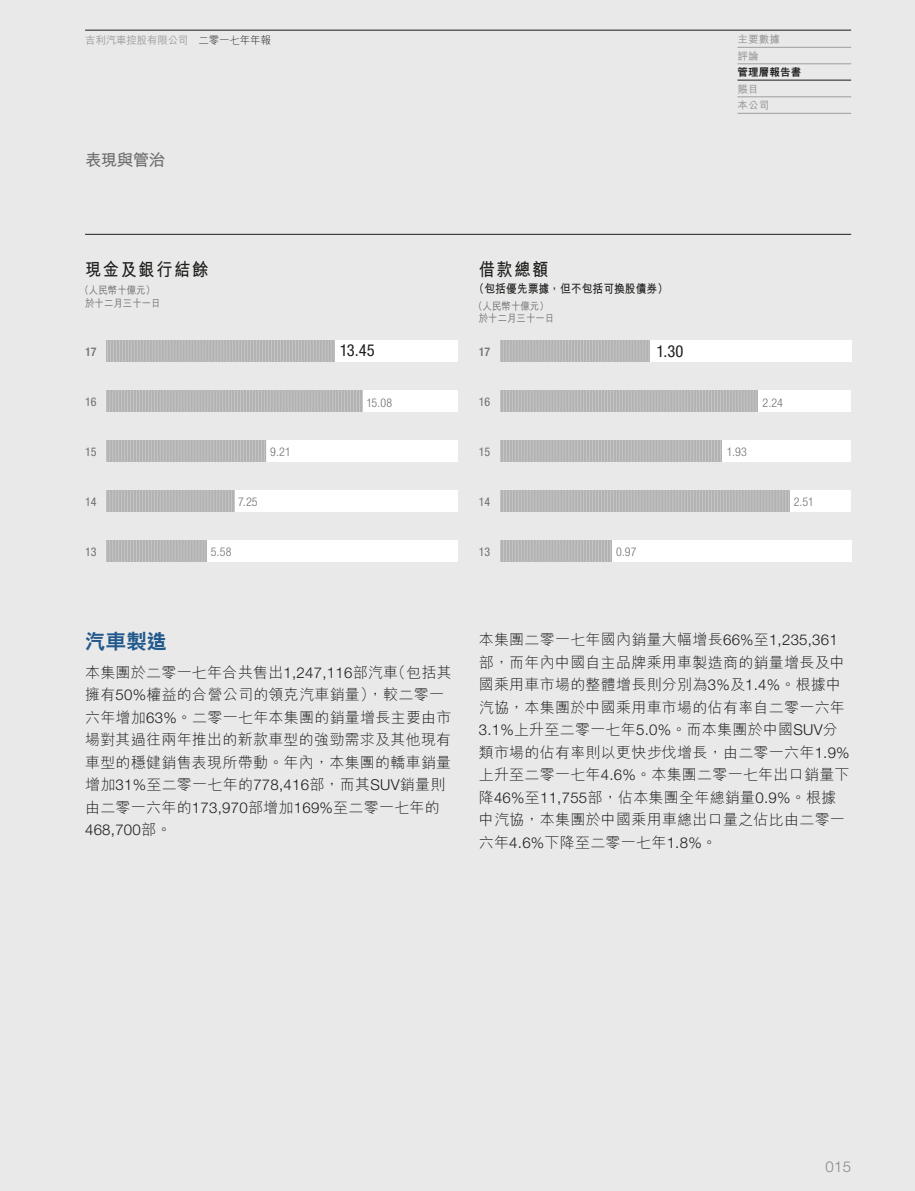
<style>
.page{position:relative;width:915px;height:1191px;background:#fff}
.page>*{position:absolute;margin:0;border:0;box-sizing:border-box;transform-origin:0 0}
.t1{font:800 20.25px "C Hei 2 HK";color:#22598c}
.t2{font:700 18px "M Hei HK";letter-spacing:.1em;color:#1d1d1b;scale:.9 1}
.t3{font:condensed 16.5px "Helvetica Neue LT Std";color:#1d1d1b}
.t4{font:700 16.5px "M Hei HK";letter-spacing:-.035em;color:#6f6f6f}
.t5{font:300 15px/22.5px "M Hei HK";letter-spacing:.015em;color:#1c1c1b}
.t6{font:300 15px "Helvetica Neue LT Std";letter-spacing:.015em;color:#1c1c1b}
.t7{font:300 15px "Helvetica Neue LT Std";color:#878787}
.t8{font:300 condensed 12px "Helvetica Neue LT Std";letter-spacing:.01em;color:#706f6f}
.t9{font:700 12px "M Hei HK";color:#1d1d1b;scale:.9 1}
.t10{font:condensed 12px "Helvetica Neue LT Std";color:#706f6f}
.t11{font:500 condensed 12px "Helvetica Neue LT Std";color:#706f6f}
.t12{font:500 10.5px/12.6px "M Hei HK";color:#706f6f;text-align:center;scale:.9 1}
.t13{font:500 10.5px "M Hei HK";letter-spacing:-.02em;color:#9d9d9c}
.t14{font:700 10.5px/16.5px "M Hei HK";letter-spacing:.015em;color:#9d9d9c}
.t15{font:800 10.5px "M Hei HK";letter-spacing:.015em;color:#1c1c1b}
.s1{font-weight:300;color:#1c1c1b}
.s2{font-family:"Helvetica Neue LT Std"}
.s3{font-family:"M Hei HK"}
</style>
<div class="page">
<div style="left:0;top:0;width:914px;height:1191px;background:#e9e9e9"></div>
<hr style="left:85px;top:30px;width:765px;height:1px;background:#1c1c1b">
<hr style="left:85px;top:234px;width:765px;height:1px;background:#1c1c1b">
<div style="left:789px;top:490px;width:61px;height:21px;background:#fff"></div>
<svg style="left:500px;top:490px;width:289px;height:21px;background:#b9b8b8"></svg>
<div style="left:611px;top:540px;width:239px;height:21px;background:#fff"></div>
<svg style="left:500px;top:540px;width:111px;height:21px;background:#b9b8b8"></svg>
<svg style="left:500px;top:440px;width:220px;height:21px;background:#b9b8b8"></svg>
<div style="left:722px;top:440px;width:128px;height:21px;background:#fff"></div>
<svg style="left:500px;top:390px;width:258px;height:21px;background:#b9b8b8"></svg>
<div style="left:758px;top:390px;width:92px;height:21px;background:#fff"></div>
<svg style="left:500px;top:340px;width:149px;height:21px;background:#b9b8b8"></svg>
<div style="left:649px;top:340px;width:201px;height:21px;background:#fff"></div>
<div style="left:189px;top:340px;width:268px;height:21px;background:#fff"></div>
<svg style="left:107px;top:340px;width:227px;height:21px;background:#b9b8b8"></svg>
<div style="left:207px;top:540px;width:250px;height:21px;background:#fff"></div>
<svg style="left:106px;top:540px;width:99px;height:21px;background:#b9b8b8"></svg>
<div style="left:234px;top:490px;width:223px;height:21px;background:#fff"></div>
<svg style="left:106px;top:490px;width:129px;height:21px;background:#b9b8b8"></svg>
<div style="left:266px;top:440px;width:191px;height:21px;background:#fff"></div>
<svg style="left:106px;top:440px;width:159px;height:21px;background:#b9b8b8"></svg>
<div style="left:362px;top:390px;width:95px;height:21px;background:#fff"></div>
<svg style="left:106px;top:390px;width:257px;height:21px;background:#b9b8b8"></svg>
<hr style="left:737px;top:47px;width:113px;height:1px;background:#9d9d9c">
<hr style="left:737px;top:63px;width:113px;height:1px;background:#9d9d9c">
<hr style="left:737px;top:80px;width:113px;height:1px;background:#1c1c1b">
<hr style="left:737px;top:96px;width:113px;height:1px;background:#9d9d9c">
<hr style="left:737px;top:113px;width:113px;height:1px;background:#9d9d9c">
<p class="t13" style="left:85px;top:32px;width:187px">吉利汽車控股有限公司 <span class="s1">二零一七年年報</span></p>
<p class="t4" style="left:85px;top:148px;width:82px">表現與管治</p>
<p class="t14" style="left:737px;top:31px;width:44px">主要數據評論</p>
<p class="t15" style="left:737px;top:65px;width:65px">管理層報告書</p>
<p class="t14" style="left:737px;top:80px;width:33px">賬目本公司</p>
<p class="t2" style="left:85px;top:257px;width:138px">現金及銀行結餘</p>
<p class="t12" style="left:79px;top:283px;width:92px">（人民幣十億元）於十二月三十一日</p>
<p class="t2" style="left:478px;top:257px;width:79px">借款總額</p>
<p class="t9" style="left:473px;top:280px;width:218px">（包括優先票據，但不包括可換股債券）</p>
<p class="t12" style="left:473px;top:299px;width:92px">（人民幣十億元）於十二月三十一日</p>
<p class="t11" style="left:85px;top:344px;width:13px">17</p>
<p class="t3" style="left:340px;top:340px;width:36px">13.45</p>
<p class="t11" style="left:478px;top:344px;width:13px">17</p>
<p class="t3" style="left:656px;top:342px;width:28px">1.30</p>
<p class="t10" style="left:85px;top:394px;width:13px">16</p>
<p class="t8" style="left:366px;top:396px;width:27px">15.08</p>
<p class="t10" style="left:478px;top:394px;width:13px">16</p>
<p class="t8" style="left:762px;top:396px;width:22px">2.24</p>
<p class="t10" style="left:85px;top:444px;width:13px">15</p>
<p class="t8" style="left:270px;top:445px;width:22px">9.21</p>
<p class="t10" style="left:478px;top:444px;width:13px">15</p>
<p class="t8" style="left:726px;top:445px;width:21px">1.93</p>
<p class="t10" style="left:85px;top:494px;width:13px">14</p>
<p class="t8" style="left:238px;top:495px;width:21px">7.25</p>
<p class="t10" style="left:478px;top:494px;width:13px">14</p>
<p class="t8" style="left:793px;top:495px;width:22px">2.51</p>
<p class="t10" style="left:85px;top:544px;width:13px">13</p>
<p class="t8" style="left:211px;top:545px;width:22px">5.58</p>
<p class="t10" style="left:478px;top:544px;width:13px">13</p>
<p class="t8" style="left:616px;top:545px;width:22px">0.97</p>
<h1 class="t1" style="left:85px;top:627px;width:84px">汽車製造</h1>
<p class="t5" style="left:85px;top:660px;width:368px">本集團於二零一七年合共售出<span class="s2">1,247,116</span>部汽車（包括其擁有<span class="s2">50%</span>權益的合營公司的領克汽車銷量），較二零一六年增加<span class="s2">63%</span>。二零一七年本集團的銷量增長主要由市場對其過往兩年推出的新款車型的強勁需求及其他現有車型的穩健銷售表現所帶動。年內，本集團的轎車銷量增加<span class="s2">31%</span>至二零一七年的<span class="s2">778,416</span>部，而其<span class="s2">SUV</span>銷量則由二零一六年的<span class="s2">173,970</span>部增加<span class="s2">169%</span>至二零一七年的</p>
<p class="t6" style="left:85px;top:820px;width:88px">468,700<span class="s3">部。</span></p>
<p class="t5" style="left:478px;top:627px;width:372px">本集團二零一七年國內銷量大幅增長<span class="s2">66%</span>至<span class="s2">1,235,361</span>部，而年內中國自主品牌乘用車製造商的銷量增長及中國乘用車市場的整體增長則分別為<span class="s2">3%</span>及<span class="s2">1.4%</span>。根據中汽協，本集團於中國乘用車市場的佔有率自二零一六年<br><span class="s2">3.1%</span>上升至二零一七年<span class="s2">5.0%</span>。而本集團於中國<span class="s2">SUV</span>分類市場的佔有率則以更快步伐增長，由二零一六年<span class="s2">1.9%</span>上升至二零一七年<span class="s2">4.6%</span>。本集團二零一七年出口銷量下降<span class="s2">46%</span>至<span class="s2">11,755</span>部，佔本集團全年總銷量<span class="s2">0.9%</span>。根據中汽協，本集團於中國乘用車總出口量之佔比由二零一六年<span class="s2">4.6%</span>下降至二零一七年<span class="s2">1.8%</span>。</p>
<p class="t7" style="left:825px;top:1157px;width:27px">015</p>
</div>
